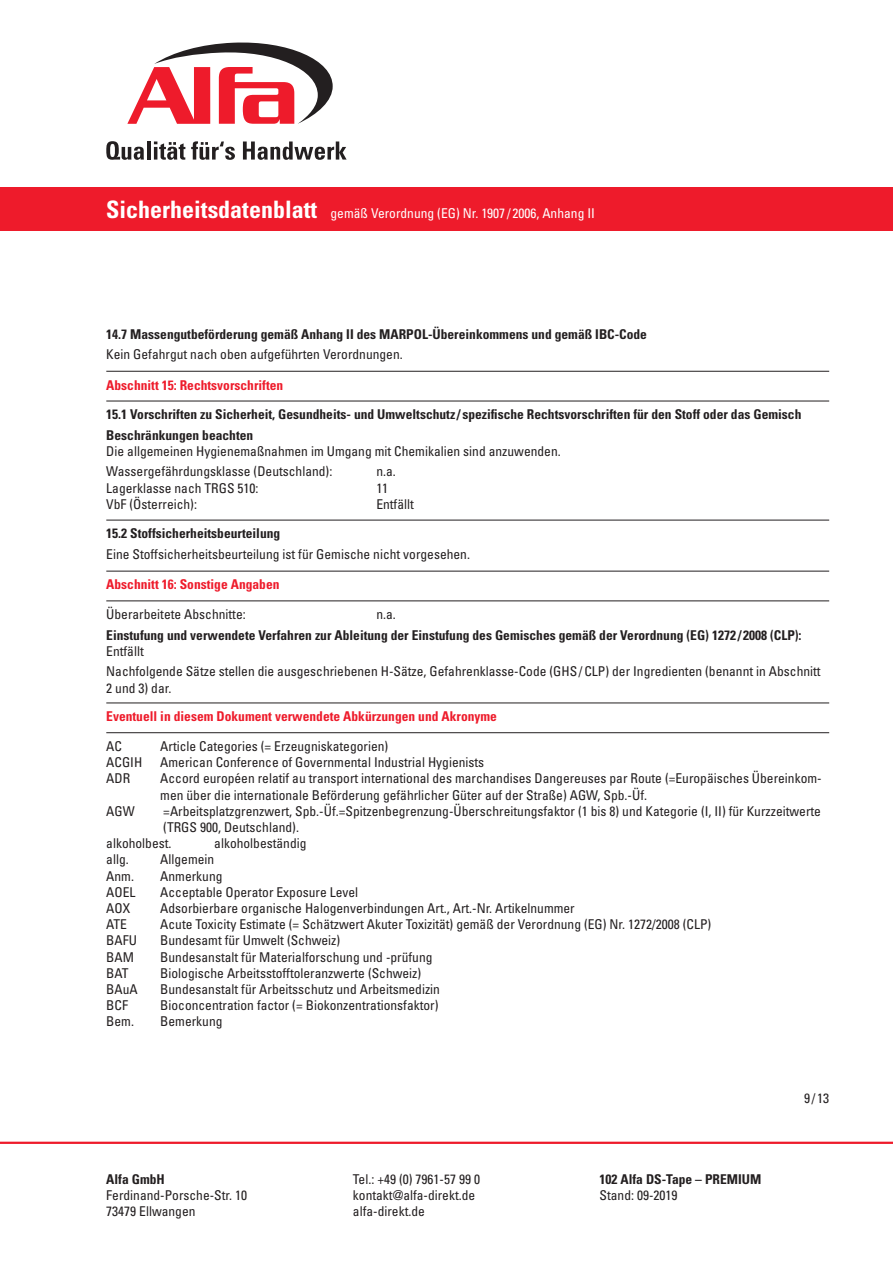
<style>
.page{position:relative;width:893px;height:1263px;background:#fff}
.page>*{position:absolute;margin:0;border:0;box-sizing:border-box;transform-origin:0 0}
.t1{font:condensed 13.5px/16.2px "Univers LT Std";color:#231f20}
.t2{font:700 condensed 13.5px/20.4px "Univers LT Std";color:#231f20}
.t3{font:700 condensed 13.5px "Univers LT Std";color:#ee1b2b}
.t4{font:condensed 13.5px "Univers LT Std";color:#fff}
.s1{font-weight:700;font-size:24px}
</style>
<div class="page">
<hr style="left:0;top:1142px;width:893px;height:2px;background:#ee1b2b">
<div style="left:0;top:187px;width:893px;height:44px;background:#ee1b2b"></div>
<svg style="left:106px;top:141px;width:38px;height:19px"></svg>
<hr style="left:147px;top:141px;width:3px;height:19px;background:#231f20">
<svg style="left:154px;top:141px;width:31px;height:19px"></svg>
<svg style="left:191px;top:141px;width:44px;height:19px"></svg>
<svg style="left:243px;top:141px;width:104px;height:19px"></svg>
<svg style="left:127px;top:42px;width:206px;height:82px"></svg>
<hr style="left:106px;top:401px;width:723px;height:1px;background:#231f20">
<hr style="left:106px;top:601px;width:723px;height:1px;background:#231f20">
<hr style="left:106px;top:732px;width:723px;height:1px;background:#231f20">
<hr style="left:106px;top:571px;width:723px;height:1px;background:#231f20">
<hr style="left:106px;top:520px;width:723px;height:1px;background:#231f20">
<hr style="left:106px;top:703px;width:723px;height:1px;background:#231f20">
<hr style="left:106px;top:371px;width:723px;height:1px;background:#231f20">
<p class="t4" style="left:106px;top:205px;width:490px"><span class="s1">Sicherheitsdatenblatt</span> gemäß Verordnung (EG) Nr. 1907 / 2006, Anhang II</p>
<p class="t2" style="left:106px;top:323px;width:542px">14.7 Massengutbeförderung gemäß Anhang II des MARPOL-Übereinkommens und gemäß IBC-Code</p>
<p class="t1" style="left:106px;top:346px;width:298px">Kein Gefahrgut nach oben aufgeführten Verordnungen.</p>
<p class="t3" style="left:106px;top:376px;width:178px">Abschnitt 15: Rechtsvorschriften</p>
<p class="t2" style="left:106px;top:404px;width:697px">15.1 Vorschriften zu Sicherheit, Gesundheits- und Umweltschutz/ spezifische Rechtsvorschriften für den Stoff oder das Gemisch<br>Beschränkungen beachten</p>
<p class="t1" style="left:106px;top:441px;width:456px;line-height:20.4px">Die allgemeinen Hygienemaßnahmen im Umgang mit Chemikalien sind anzuwenden.<br>Wassergefährdungsklasse (Deutschland):</p>
<p class="t1" style="left:376px;top:463px;width:21px">n.a.</p>
<p class="t1" style="left:106px;top:479px;width:154px">Lagerklasse nach TRGS 510:</p>
<p class="t1" style="left:376px;top:479px;width:13px">11</p>
<p class="t1" style="left:106px;top:496px;width:92px">VbF (Österreich):</p>
<p class="t1" style="left:376px;top:496px;width:39px">Entfällt</p>
<p class="t2" style="left:106px;top:523px;width:175px">15.2 Stoffsicherheitsbeurteilung</p>
<p class="t1" style="left:106px;top:546px;width:365px">Eine Stoffsicherheitsbeurteilung ist für Gemische nicht vorgesehen.</p>
<p class="t3" style="left:106px;top:576px;width:175px">Abschnitt 16: Sonstige Angaben</p>
<p class="t1" style="left:106px;top:606px;width:141px">Überarbeitete Abschnitte:</p>
<p class="t1" style="left:376px;top:606px;width:21px">n.a.</p>
<p class="t2" style="left:106px;top:625px;width:697px">Einstufung und verwendete Verfahren zur Ableitung der Einstufung des Gemisches gemäß der Verordnung (EG) 1272 / 2008 (CLP):</p>
<p class="t1" style="left:106px;top:641px;width:716px;line-height:20.4px">Entfällt<br>Nachfolgende Sätze stellen die ausgeschriebenen H-Sätze, Gefahrenklasse-Code (GHS/CLP) der Ingredienten (benannt in Abschnitt</p>
<p class="t1" style="left:106px;top:679px;width:67px">2 und 3) dar.</p>
<p class="t3" style="left:106px;top:708px;width:392px">Eventuell in diesem Dokument verwendete Abkürzungen und Akronyme</p>
<p class="t1" style="left:106px;top:738px;width:17px">AC</p>
<p class="t1" style="left:160px;top:738px;width:229px">Article Categories (= Erzeugniskategorien)</p>
<p class="t1" style="left:106px;top:754px;width:38px">ACGIH</p>
<p class="t1" style="left:160px;top:754px;width:325px">American Conference of Governmental Industrial Hygienists</p>
<p class="t1" style="left:106px;top:770px;width:26px">ADR</p>
<p class="t1" style="left:160px;top:770px;width:663px">Accord européen relatif au transport international des marchandises Dangereuses par Route (=Europäisches Übereinkom&shy;men über die internationale Beförderung gefährlicher Güter auf der Straße) AGW, Spb.-Üf.</p>
<p class="t1" style="left:106px;top:803px;width:30px">AGW</p>
<p class="t1" style="left:163px;top:803px;width:659px">=Arbeitsplatzgrenzwert, Spb.-Üf.=Spitzenbegrenzung-Überschreitungsfaktor (1 bis 8) und Kategorie (I, II) für Kurzzeitwerte</p>
<p class="t1" style="left:163px;top:819px;width:137px">(TRGS 900, Deutschland).</p>
<p class="t1" style="left:106px;top:835px;width:67px">alkoholbest.</p>
<p class="t1" style="left:214px;top:835px;width:94px">alkoholbeständig</p>
<p class="t1" style="left:106px;top:851px;width:24px">allg.</p>
<p class="t1" style="left:160px;top:851px;width:55px">Allgemein</p>
<p class="t1" style="left:106px;top:867px;width:29px">Anm.</p>
<p class="t1" style="left:160px;top:867px;width:64px">Anmerkung</p>
<p class="t1" style="left:106px;top:884px;width:31px">AOEL</p>
<p class="t1" style="left:160px;top:884px;width:199px">Acceptable Operator Exposure Level</p>
<p class="t1" style="left:106px;top:900px;width:26px">AOX</p>
<p class="t1" style="left:160px;top:900px;width:416px">Adsorbierbare organische Halogenverbindungen Art., Art.-Nr. Artikelnummer</p>
<p class="t1" style="left:106px;top:916px;width:22px">ATE</p>
<p class="t1" style="left:160px;top:916px;width:553px">Acute Toxicity Estimate (= Schätzwert Akuter Toxizität) gemäß der Verordnung (EG) Nr. 1272/2008 (CLP)</p>
<p class="t1" style="left:106px;top:932px;width:32px">BAFU</p>
<p class="t1" style="left:160px;top:932px;width:181px">Bundesamt für Umwelt (Schweiz)</p>
<p class="t1" style="left:106px;top:948px;width:29px">BAM</p>
<p class="t1" style="left:160px;top:948px;width:274px">Bundesanstalt für Materialforschung und -prüfung</p>
<p class="t1" style="left:106px;top:965px;width:24px">BAT</p>
<p class="t1" style="left:160px;top:965px;width:262px">Biologische Arbeitsstofftoleranzwerte (Schweiz)</p>
<p class="t1" style="left:106px;top:981px;width:33px">BAuA</p>
<p class="t1" style="left:160px;top:981px;width:281px">Bundesanstalt für Arbeitsschutz und Arbeitsmedizin</p>
<p class="t1" style="left:106px;top:997px;width:23px">BCF</p>
<p class="t1" style="left:160px;top:997px;width:280px">Bioconcentration factor (= Biokonzentrationsfaktor)</p>
<p class="t1" style="left:106px;top:1013px;width:29px">Bem.</p>
<p class="t1" style="left:160px;top:1013px;width:64px">Bemerkung</p>
<p class="t2" style="left:106px;top:1169px;width:60px">Alfa GmbH</p>
<p class="t1" style="left:106px;top:1187px;width:142px">Ferdinand-Porsche-Str. 10<br>73479 Ellwangen</p>
<p class="t1" style="left:353px;top:1171px;width:129px">Tel.: +49 (0) 7961-57 99 0 kontakt@alfa-direkt.de alfa-direkt.de</p>
<p class="t2" style="left:600px;top:1169px;width:163px">102 Alfa DS-Tape – PREMIUM</p>
<p class="t1" style="left:600px;top:1187px;width:79px">Stand: 09-2019</p>
<p class="t1" style="left:804px;top:1090px;width:27px">9/13</p>
</div>
